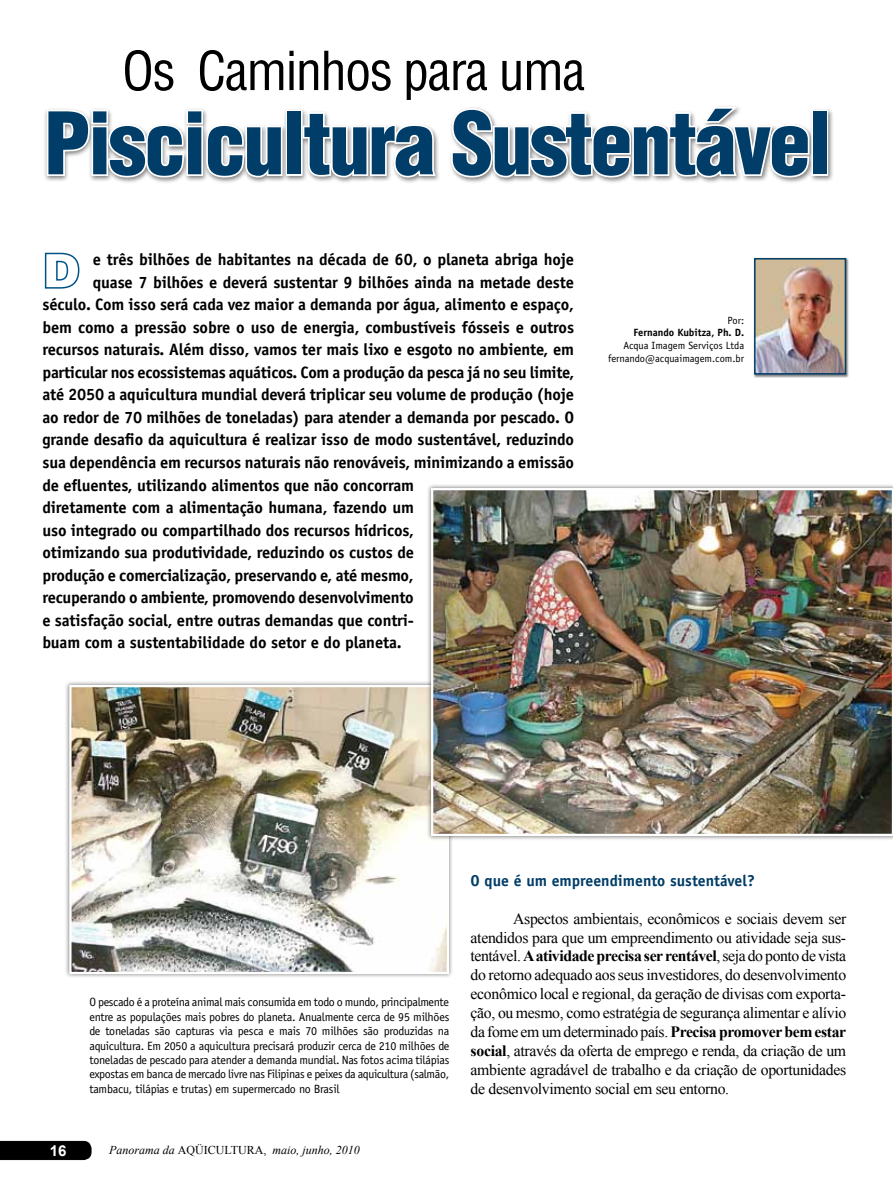
<style>
.page{position:relative;width:893px;height:1191px;background:#fff}
.page>*{position:absolute;margin:0;border:0;box-sizing:border-box;transform-origin:0 0}
.t1{font:900 condensed 83.85px "Helvetica";letter-spacing:-.03em;color:#003d68}
.t2{font:condensed 52.5px "Helvetica";letter-spacing:-.03em;color:#000}
.t3{font:700 16.5px "Officina Sans";letter-spacing:-.01em;color:#000}
.t4{font:15.75px/18.9px "Times New Roman";letter-spacing:-.02em;color:#000;text-align:justify}
.t5{font:700 15.75px "Officina Sans";color:#003d68}
.t6{font:700 15px "Arial";color:#fff}
.t7{font:12px/14.4px "Officina Sans";letter-spacing:-.02em;color:#000;text-align:justify}
.t8{font:italic 12px "Times New Roman";color:#000}
.t9{font:10.5px/12.8px "Officina Sans";color:#000;text-align:right}
.t10{font:700 10.5px "Officina Sans";color:#000}
.s1{font-style:normal}
.s2{font-weight:700}
</style>
<div class="page">
<div style="left:0;top:1141px;width:91px;height:19px;background:#000"></div>
<div style="left:754px;top:257px;width:96px;height:121px;background:#000;opacity:.5"></div>
<img style="left:757px;top:261px;width:86px;height:110px">
<div style="left:754px;top:258px;width:92px;height:116px;border:2px solid #003d68"></div>
<svg style="left:44px;top:252px;width:36px;height:37px"></svg>
<div style="left:44px;top:105px;width:790px;height:79px;background:#000;opacity:.5"></div>
<svg style="left:45px;top:107px;width:239px;height:72px"></svg>
<div style="left:286px;top:110px;width:17px;height:66px;border:3px solid #fff"></div>
<svg style="left:301px;top:110px;width:137px;height:69px"></svg>
<svg style="left:449px;top:105px;width:362px;height:74px"></svg>
<div style="left:811px;top:110px;width:17px;height:66px;border:3px solid #fff"></div>
<div style="left:65px;top:680px;width:388px;height:298px;background:#000;opacity:.5"></div>
<img style="left:72px;top:688px;width:374px;height:283px">
<div style="left:69px;top:685px;width:380px;height:289px;border:2px solid #fff"></div>
<div style="left:426px;top:483px;width:467px;height:357px;background:#000;opacity:.5"></div>
<img style="left:431px;top:488px;width:462px;height:348px">
<h2 class="t2" style="left:122px;top:38px;width:465px">Os Caminhos para uma</h2>
<h1 class="t1" style="left:44px;top:90px;width:789px">Piscicultura Sustentável</h1>
<p class="t3" style="left:93px;top:249px;width:483px">e três bilhões de habitantes na década de 60, o planeta abriga hoje</p>
<p class="t3" style="left:93px;top:272px;width:483px">quase 7 bilhões e deverá sustentar 9 bilhões ainda na metade deste</p>
<p class="t3" style="left:43px;top:294px;width:533px">século. Com isso será cada vez maior a demanda por água, alimento e espaço,</p>
<p class="t3" style="left:43px;top:317px;width:533px">bem como a pressão sobre o uso de energia, combustíveis fósseis e outros</p>
<p class="t3" style="left:43px;top:339px;width:533px">recursos naturais. Além disso, vamos ter mais lixo e esgoto no ambiente, em</p>
<p class="t3" style="left:43px;top:362px;width:533px">particular nos ecossistemas aquáticos. Com a produção da pesca já no seu limite,</p>
<p class="t3" style="left:43px;top:384px;width:533px">até 2050 a aquicultura mundial deverá triplicar seu volume de produção (hoje</p>
<p class="t3" style="left:43px;top:407px;width:533px">ao redor de 70 milhões de toneladas) para atender a demanda por pescado. O</p>
<p class="t3" style="left:43px;top:429px;width:533px">grande desafio da aquicultura é realizar isso de modo sustentável, reduzindo</p>
<p class="t3" style="left:43px;top:452px;width:533px">sua dependência em recursos naturais não renováveis, minimizando a emissão</p>
<p class="t3" style="left:43px;top:474px;width:373px">de efluentes, utilizando alimentos que não concorram</p>
<p class="t3" style="left:43px;top:497px;width:373px">diretamente com a alimentação humana, fazendo um</p>
<p class="t3" style="left:43px;top:519px;width:373px">uso integrado ou compartilhado dos recursos hídricos,</p>
<p class="t3" style="left:43px;top:542px;width:373px">otimizando sua produtividade, reduzindo os custos de</p>
<p class="t3" style="left:43px;top:564px;width:373px">produção e comercialização, preservando e, até mesmo,</p>
<p class="t3" style="left:43px;top:587px;width:373px">recuperando o ambiente, promovendo desenvolvimento</p>
<p class="t3" style="left:43px;top:609px;width:373px">e satisfação social, entre outras demandas que contri-</p>
<p class="t3" style="left:43px;top:632px;width:361px">buam com a sustentabilidade do setor e do planeta.</p>
<p class="t9" style="left:728px;top:314px;width:18px">Por:</p>
<p class="t10" style="left:634px;top:326px;width:112px">Fernando Kubitza, Ph. D.</p>
<p class="t9" style="left:608px;top:339px;width:138px">Acqua Imagem Serviços Ltda fernando@acquaimagem.com.br</p>
<p class="t7" style="left:89px;top:995px;width:362px">O pescado é a proteína animal mais consumida em todo o mundo, principalmente entre as populações mais pobres do planeta. Anualmente cerca de 95 milhões de toneladas são capturas via pesca e mais 70 milhões são produzidas na aquicultura. Em 2050 a aquicultura precisará produzir cerca de 210 milhões de toneladas de pescado para atender a demanda mundial. Nas fotos acima tilápias expostas em banca de mercado livre nas Filipinas e peixes da aquicultura (salmão, tambacu, tilápias e trutas) em supermercado no Brasil</p>
<p class="t6" style="left:50px;top:1140px;width:18px">16</p>
<p class="t8" style="left:109px;top:1141px;width:252px">Panorama da <span class="s1">AQÜICULTURA,</span> maio, junho, 2010</p>
<p class="t5" style="left:471px;top:870px;width:286px">O que é um empreendimento sustentável?</p>
<p class="t4" style="left:471px;top:908px;width:377px;text-indent:43px">Aspectos ambientais, econômicos e sociais devem ser atendidos para que um empreendimento ou atividade seja sus&shy;tentável. <span class="s2">A atividade precisa ser rentável</span>, seja do ponto de vista do retorno adequado aos seus investidores, do desenvolvimento econômico local e regional, da geração de divisas com exporta&shy;ção, ou mesmo, como estratégia de segurança alimentar e alívio da fome em um determinado país. <span class="s2">Precisa promover bem estar social</span>, através da oferta de emprego e renda, da criação de um ambiente agradável de trabalho e da criação de oportunidades de desenvolvimento social em seu entorno.</p>
</div>
